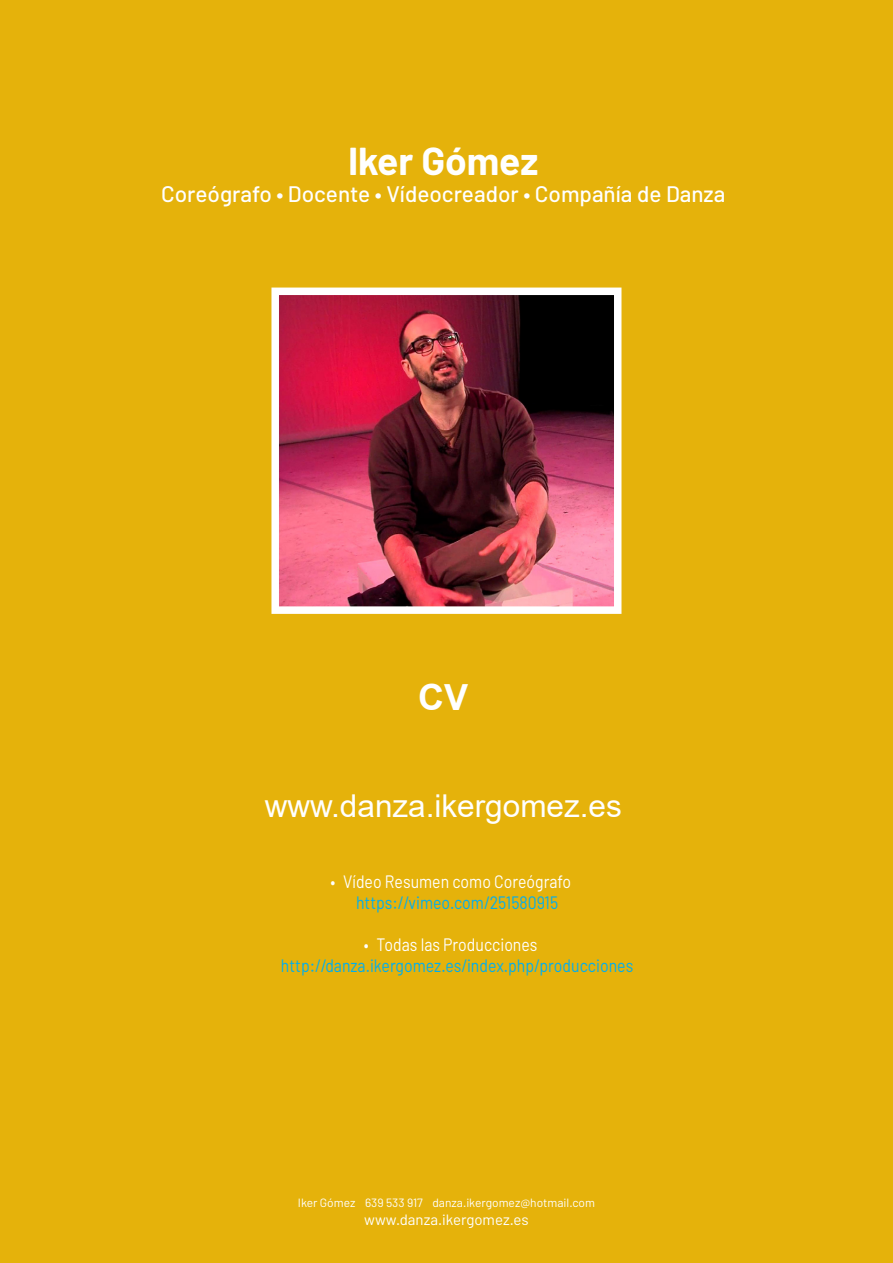
<style>
.page{position:relative;width:893px;height:1263px;background:#e5b20b}
.page>*{position:absolute;margin:0;border:0;box-sizing:border-box;transform-origin:0 0}
.t1{font:700 39px "Barlow";color:#fff}
.t2{font:700 36px "Arial";color:#fff}
.t3{font:31.5px "Arial";color:#fff}
.t4{font:500 22.5px "Barlow";color:#fff}
.t5{font:18px/21px "Barlow";color:#00aeef;scale:.88 1}
.t6{font:18px/21px "Barlow";color:#fff;scale:.88 1}
.t7{font:15px "Barlow";color:#fff}
.t8{font:12px "Barlow";color:#fff}
.s1{color:#00aeef}
.s2{color:#fff}
</style>
<div class="page">
<img style="left:280px;top:297px;width:332px;height:308px">
<div style="left:271px;top:288px;width:350px;height:326px;border:8px solid #fff"></div>
<p class="t1" style="left:348px;top:137px;width:192px">Iker Gómez</p>
<p class="t4" style="left:161px;top:180px;width:566px">Coreógrafo • Docente • Vídeocreador • Compañía de Danza</p>
<p class="t2" style="left:418px;top:672px;width:52px">CV</p>
<p class="t3" style="left:265px;top:784px;width:359px">www.danza.ikergomez.es</p>
<p class="t6" style="left:356px;top:870px;width:246px;text-indent:-26px">• Vídeo Resumen como Coreógrafo <span class="s1">https://vimeo.com/251580915</span></p>
<p class="t5" style="left:281px;top:933px;width:402px;text-indent:83px"><span class="s2">• Todas las Producciones </span>http://danza.ikergomez.es/index.php/producciones</p>
<p class="t8" style="left:298px;top:1195px;width:299px">Iker Gómez 639 533 917 danza.ikergomez@hotmail.com</p>
<p class="t7" style="left:364px;top:1210px;width:166px">www.danza.ikergomez.es</p>
</div>
